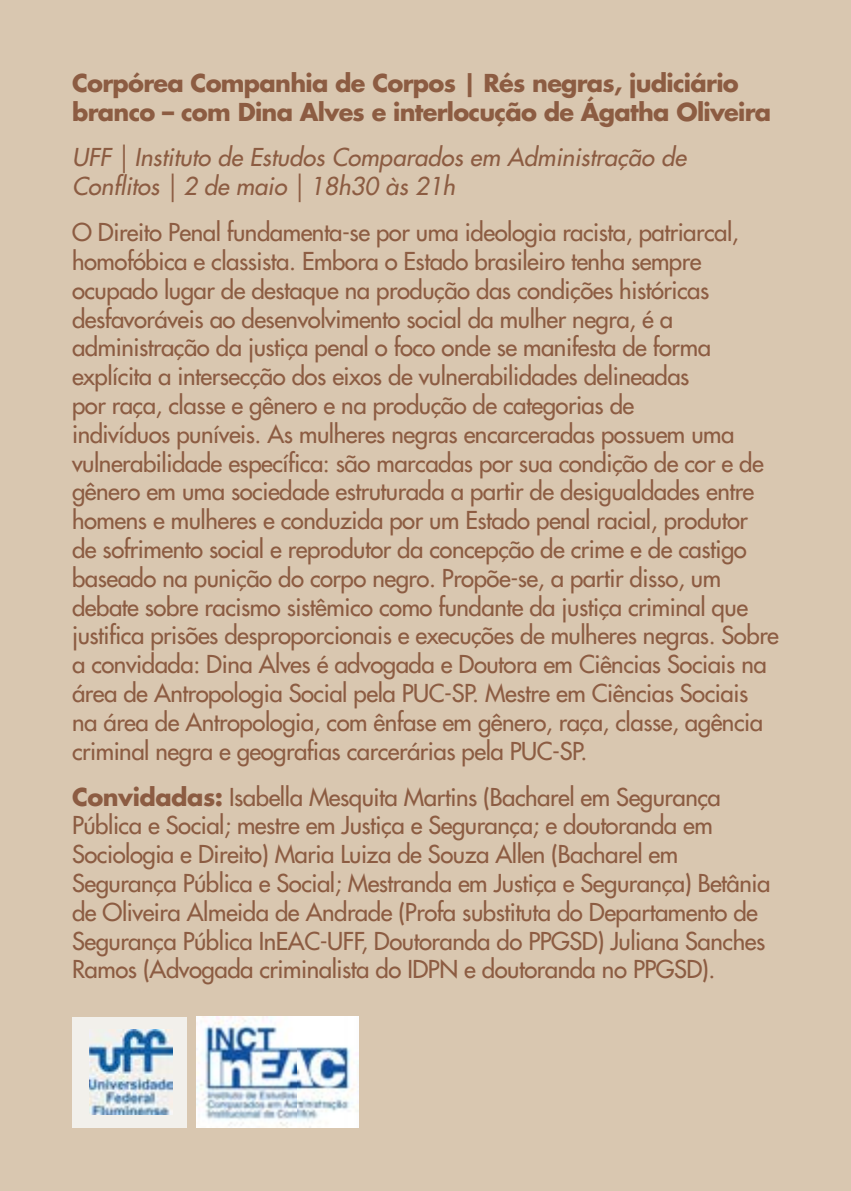
<style>
.page{position:relative;width:851px;height:1191px;background:#fff}
.page>*{position:absolute;margin:0;border:0;box-sizing:border-box;transform-origin:0 0}
.t1{font:500 24px/28.8px "Futura Std";letter-spacing:-.02em;color:#8c5c42}
.t2{font:700 24px/28.8px "Futura Std";letter-spacing:-.03em;color:#8c5c42}
.t3{font:italic 500 24px/28.8px "Futura Std";color:#8c5c42}
.s1{font-weight:700}
</style>
<div class="page">
<div style="left:0;top:0;width:850px;height:1191px;background:#d9c7b0"></div>
<div style="left:72px;top:1016px;width:115px;height:111px;background:#f2f0eb"></div>
<img style="left:89px;top:1029px;width:83px;height:85px">
<img style="left:196px;top:1016px;width:162px;height:111px">
<p class="t2" style="left:72px;top:68px;width:700px">Corpórea Companhia de Corpos | Rés negras, judiciário branco – com Dina Alves e interlocução de Ágatha Oliveira</p>
<p class="t3" style="left:72px;top:144px;width:615px">UFF | Instituto de Estudos Comparados em Administração de<br>Conflitos | 2 de maio | 18h30 às 21h</p>
<p class="t1" style="left:72px;top:218px;width:708px">O Direito Penal fundamenta-se por uma ideologia racista, patriarcal, homofóbica e classista. Embora o Estado brasileiro tenha sempre ocupado lugar de destaque na produção das condições históricas desfavoráveis ao desenvolvimento social da mulher negra, é a administração da justiça penal o foco onde se manifesta de forma explícita a intersecção dos eixos de vulnerabilidades delineadas<br>por raça, classe e gênero e na produção de categorias de<br>indivíduos puníveis. As mulheres negras encarceradas possuem uma vulnerabilidade específica: são marcadas por sua condição de cor e de gênero em uma sociedade estruturada a partir de desigualdades entre homens e mulheres e conduzida por um Estado penal racial, produtor<br>de sofrimento social e reprodutor da concepção de crime e de castigo baseado na punição do corpo negro. Propõe-se, a partir disso, um debate sobre racismo sistêmico como fundante da justiça criminal que justifica prisões desproporcionais e execuções de mulheres negras. Sobre a convidada: Dina Alves é advogada e Doutora em Ciências Sociais na área de Antropologia Social pela PUC-SP. Mestre em Ciências Sociais na área de Antropologia, com ênfase em gênero, raça, classe, agência criminal negra e geografias carcerárias pela PUC-SP.</p>
<p class="t1" style="left:72px;top:782px;width:699px"><span class="s1">Convidadas:</span> Isabella Mesquita Martins (Bacharel em Segurança Pública e Social; mestre em Justiça e Segurança; e doutoranda em Sociologia e Direito) Maria Luiza de Souza Allen (Bacharel em Segurança Pública e Social; Mestranda em Justiça e Segurança) Betânia de Oliveira Almeida de Andrade (Profa substituta do Departamento de Segurança Pública InEAC-UFF, Doutoranda do PPGSD) Juliana Sanches Ramos (Advogada criminalista do IDPN e doutoranda no PPGSD).</p>
</div>
